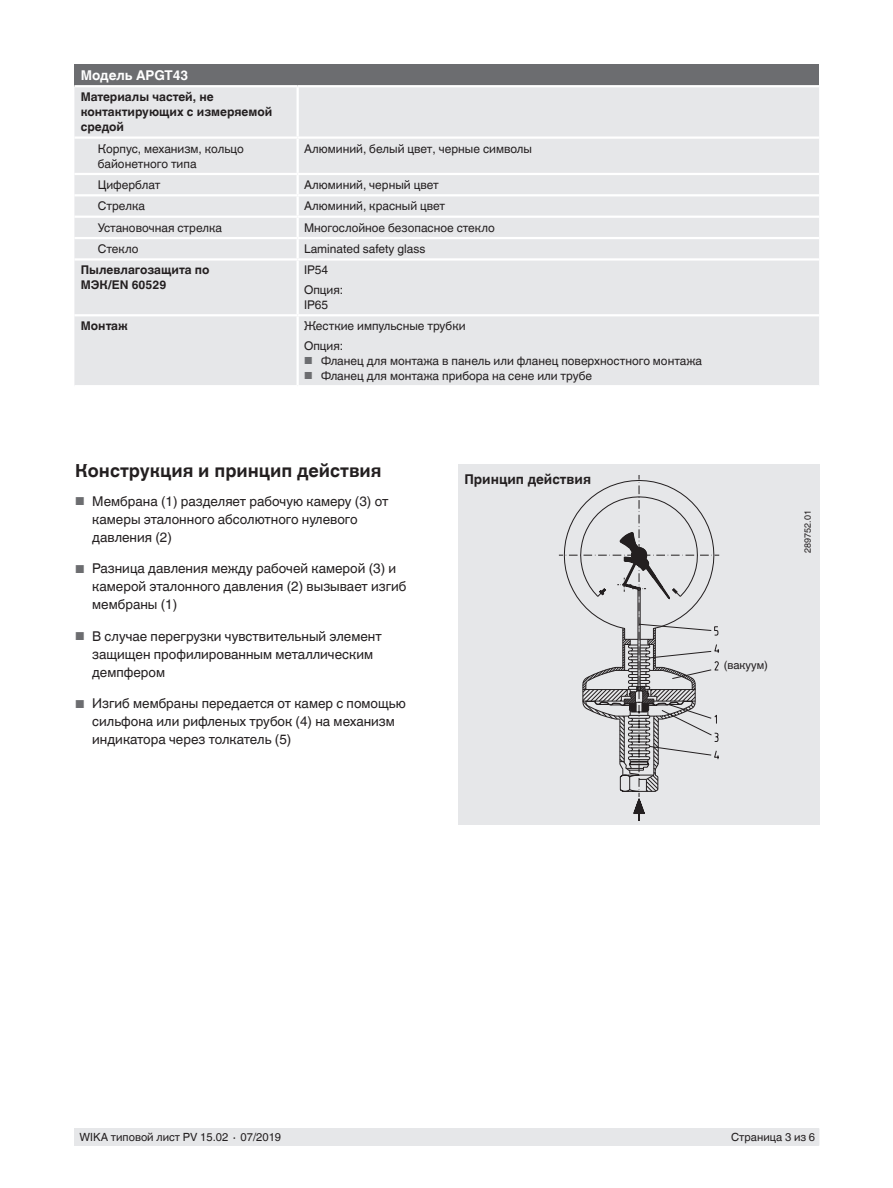
<style>
.page{position:relative;width:893px;height:1188px;background:#fff}
.page>*{position:absolute;margin:0;border:0;box-sizing:border-box;transform-origin:0 0}
.t1{font:700 18px "Helvetica World";color:#231f20}
.t2{font:13.5px/18px "Helvetica World";color:#231f20}
.t3{font:700 13.5px "Helvetica World";color:#231f20}
.t4{font:700 13.5px "Helvetica World";color:#fff}
.t5{font:12px/19.5px "Helvetica World";color:#231f20}
.t6{font:700 12px/15px "Helvetica World";color:#231f20}
.t7{font:11.25px "Helvetica World";color:#231f20}
.t8{font:9px "Helvetica World";color:#231f20}
.s1{font-size:10.2px;color:#6c6d70}
.s2{font-size:11.55px;color:#6c6d70}
</style>
<div class="page">
<div style="left:75px;top:1128px;width:744px;height:17px;background:#e6e7e9"></div>
<div style="left:74px;top:64px;width:745px;height:22px;background:#6c6d70"></div>
<div style="left:74px;top:87px;width:745px;height:298px;background:#e6e7e9"></div>
<hr style="left:74px;top:85px;width:224px;height:2px;background:#fff">
<hr style="left:298px;top:85px;width:521px;height:2px;background:#fff">
<hr style="left:298px;top:237px;width:521px;height:2px;background:#fff">
<hr style="left:298px;top:258px;width:521px;height:3px;background:#fff">
<hr style="left:297px;top:261px;width:2px;height:53px;background:#fff">
<hr style="left:297px;top:87px;width:2px;height:49px;background:#fff">
<hr style="left:74px;top:136px;width:224px;height:3px;background:#fff">
<hr style="left:298px;top:136px;width:521px;height:3px;background:#fff">
<hr style="left:297px;top:139px;width:2px;height:34px;background:#fff">
<hr style="left:74px;top:173px;width:224px;height:2px;background:#fff">
<hr style="left:298px;top:173px;width:521px;height:2px;background:#fff">
<svg style="left:297px;top:175px;width:2px;height:19px"></svg>
<hr style="left:74px;top:194px;width:224px;height:2px;background:#fff">
<hr style="left:298px;top:194px;width:521px;height:2px;background:#fff">
<hr style="left:297px;top:196px;width:2px;height:20px;background:#fff">
<hr style="left:74px;top:216px;width:224px;height:2px;background:#fff">
<hr style="left:298px;top:216px;width:521px;height:2px;background:#fff">
<hr style="left:74px;top:237px;width:224px;height:2px;background:#fff">
<svg style="left:297px;top:218px;width:2px;height:40px"></svg>
<hr style="left:297px;top:316px;width:2px;height:69px;background:#fff">
<hr style="left:74px;top:258px;width:224px;height:3px;background:#fff">
<hr style="left:74px;top:314px;width:224px;height:2px;background:#fff">
<hr style="left:298px;top:314px;width:521px;height:2px;background:#fff">
<div style="left:458px;top:464px;width:361px;height:361px;background:#e6e7e9"></div>
<svg style="left:567px;top:480px;width:153px;height:76px"></svg>
<svg style="left:559px;top:532px;width:160px;height:289px"></svg>
<p class="t4" style="left:81px;top:67px;width:109px">Модель APGT43</p>
<p class="t6" style="left:81px;top:90px;width:193px">Материалы частей, не контактирующих с измеряемой средой</p>
<p class="t5" style="left:98px;top:141px;width:147px;line-height:15px">Корпус, механизм, кольцо байонетного типа</p>
<p class="t5" style="left:304px;top:139px;width:230px">Алюминий, белый цвет, черные символы</p>
<p class="t5" style="left:98px;top:175px;width:64px">Циферблат</p>
<p class="t5" style="left:304px;top:175px;width:136px">Алюминий, черный цвет</p>
<p class="t5" style="left:98px;top:196px;width:49px">Стрелка</p>
<p class="t5" style="left:304px;top:196px;width:143px">Алюминий, красный цвет</p>
<p class="t5" style="left:98px;top:218px;width:126px">Установочная стрелка</p>
<p class="t5" style="left:304px;top:218px;width:192px">Многослойное безопасное стекло</p>
<p class="t5" style="left:98px;top:239px;width:42px">Стекло</p>
<p class="t5" style="left:304px;top:239px;width:123px">Laminated safety glass</p>
<p class="t6" style="left:81px;top:263px;width:130px">Пылевлагозащита по<br>МЭК/EN 60529</p>
<p class="t5" style="left:304px;top:261px;width:41px">IP54<br>Опция:</p>
<p class="t5" style="left:304px;top:295px;width:26px">IP65</p>
<p class="t6" style="left:81px;top:319px;width:49px">Монтаж</p>
<p class="t5" style="left:304px;top:316px;width:163px">Жесткие импульсные трубки<br>Опция:</p>
<p class="t5" style="left:304px;top:351px;width:400px"><span class="s1">■</span> Фланец для монтажа в панель или фланец поверхностного монтажа</p>
<p class="t5" style="left:304px;top:366px;width:290px"><span class="s1">■</span> Фланец для монтажа прибора на сене или трубе</p>
<h1 class="t1" style="left:75px;top:461px;width:308px">Конструкция и принцип действия</h1>
<p class="t2" style="left:92px;top:492px;width:298px;text-indent:-17px"><span class="s2">■</span> Мембрана (1) разделяет рабочую камеру (3) от камеры эталонного абсолютного нулевого давления (2)</p>
<p class="t2" style="left:92px;top:560px;width:316px;text-indent:-17px"><span class="s2">■</span> Разница давления между рабочей камерой (3) и камерой эталонного давления (2) вызывает изгиб мембраны (1)</p>
<p class="t2" style="left:92px;top:627px;width:291px;text-indent:-17px"><span class="s2">■</span> В случае перегрузки чувствительный элемент защищен профилированным металлическим демпфером</p>
<p class="t2" style="left:92px;top:695px;width:315px;text-indent:-17px"><span class="s2">■</span> Изгиб мембраны передается от камер с помощью сильфона или рифленых трубок (4) на механизм индикатора через толкатель (5)</p>
<p class="t3" style="left:464px;top:472px;width:128px">Принцип действия</p>
<p class="t7" style="left:724px;top:658px;width:46px">(вакуум)</p>
<p class="t8" style="left:802px;top:553px;width:44px;rotate:-90deg">289752.01</p>
<p class="t7" style="left:80px;top:1131px;width:203px">WIKA типовой лист PV 15.02 ∙ 07/2019</p>
<p class="t7" style="left:731px;top:1131px;width:86px">Страница 3 из 6</p>
</div>
